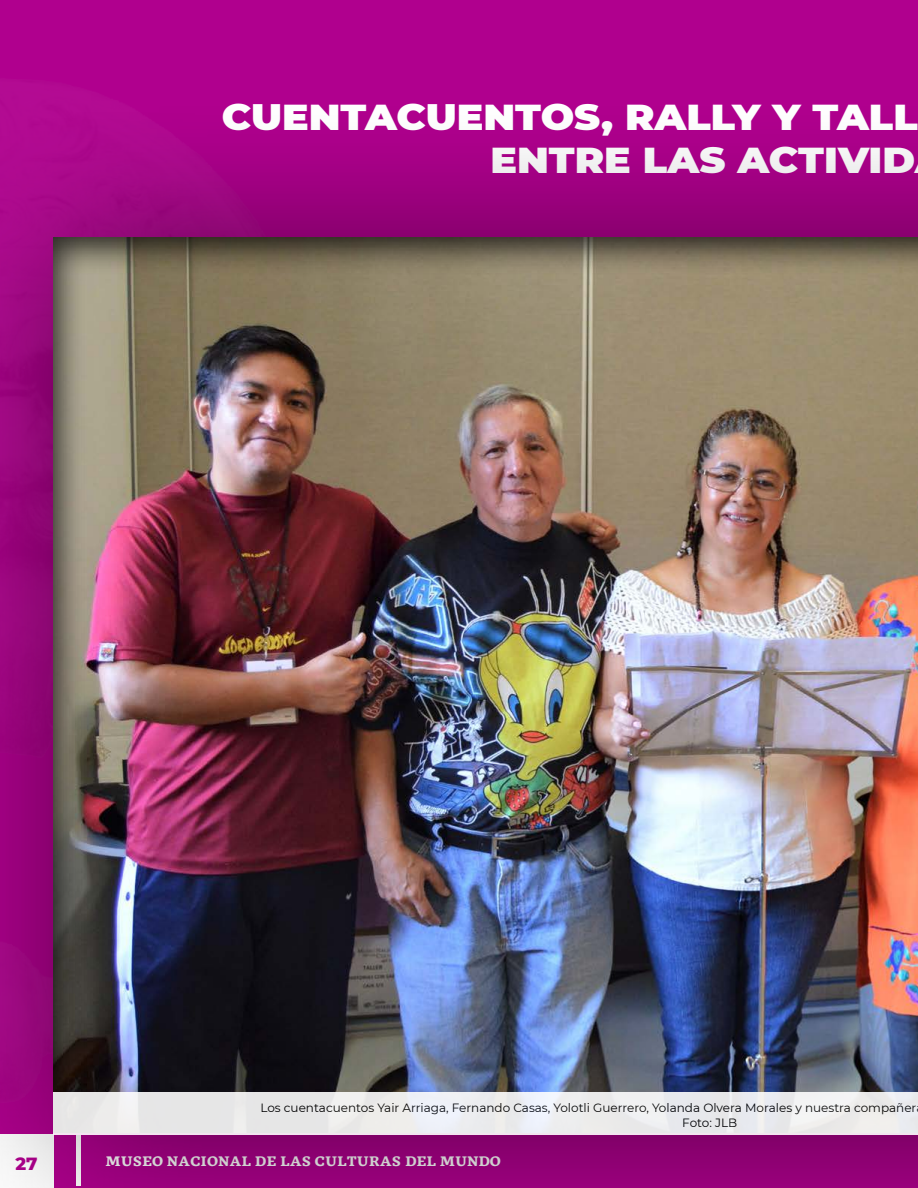
<style>
.page{position:relative;width:918px;height:1188px;background:#b0008e}
.page>*{position:absolute;margin:0;border:0;box-sizing:border-box;transform-origin:0 0}
.t1{font:900 36px/43.2px "Montserrat";color:#fff;text-align:right;scale:1.1 1}
.t2{font:800 18px "Montserrat";color:#b0008e}
.t3{font:12px/14.4px "Montserrat";color:#000}
.t4{font:700 12px "GMX";color:#fff}
</style>
<div class="page">
<div style="left:0;top:94px;width:918px;height:1094px;background:#000;opacity:.5"></div>
<div style="left:41px;top:227px;width:877px;height:909px;background:#000;opacity:.75"></div>
<svg style="left:53px;top:1092px;width:865px;height:43px;background:#ebeaec"></svg>
<h1 class="t1" style="left:222px;top:94px;width:634px">CUENTACUENTOS, RALLY Y TALL<br>ENTRE LAS ACTIVID</h1>
<p class="t3" style="left:682px;top:1100px;width:236px;text-indent:-422px">Los cuentacuentos Yair Arriaga, Fernando Casas, Yolotli Guerrero, Yolanda Olvera Morales y nuestra compañer<br>Foto: JLB</p>
<h2 class="t2" style="left:16px;top:1151px;width:24px">27</h2>
<p class="t4" style="left:105px;top:1152px;width:397px">MUSEO NACIONAL DE LAS CULTURAS DEL MUNDO</p>
</div>
